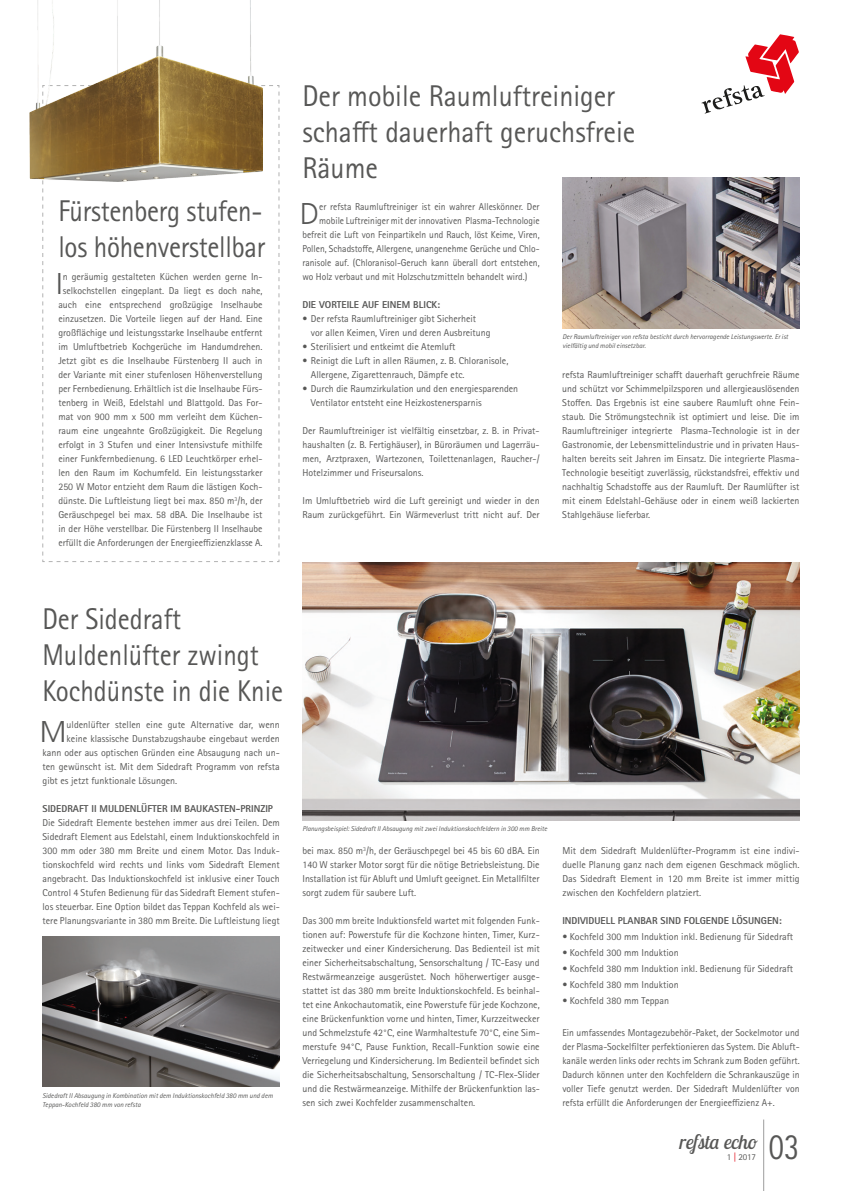
<style>
.page{position:relative;width:842px;height:1191px;background:#fff}
.page>*{position:absolute;margin:0;border:0;box-sizing:border-box;transform-origin:0 0}
.t1{font:37px "Rotis Sans Serif Pro";color:#575756;scale:.82 1}
.t2{font:300 30.1px "Frutiger LT Std";color:#575756}
.t3{font:300 30.1px "Frutiger LT Std";color:#575756;scale:.95 1}
.t4{font:30px/36px "Rotis Sans Serif Pro";color:#575756;scale:.9 1}
.t5{font:30px/36px "Rotis Sans Serif Pro";color:#575756;scale:.94 1}
.t6{font:italic 20px "Lobster Two";color:#575756}
.t7{font:10px/14px "Rotis Sans Serif Pro";color:#575756;text-align:justify}
.t8{font:10px "Rotis Sans Serif Pro";color:#575756;scale:.95 1}
.t9{font:800 10px "Rotis Sans Serif Pro";color:#575756}
.t10{font:9px "Rotis Sans Serif Pro";color:#575756}
.t11{font:italic 7px/9px "Rotis Sans Serif Pro";color:#575756}
.s1{color:#e30614}
</style>
<div class="page">
<svg style="left:42px;top:85px;width:238px;height:477px"></svg>
<hr style="left:763px;top:1119px;width:1px;height:72px;background:#9d9d9d">
<svg style="left:701px;top:34px;width:98px;height:80px"></svg>
<img style="left:302px;top:562px;width:497px;height:258px">
<img style="left:42px;top:936px;width:238px;height:150px">
<img style="left:562px;top:178px;width:238px;height:150px">
<img style="left:30px;top:0;width:233px;height:182px">
<h3 class="t4" style="left:58px;top:193px;width:231px">Fürstenberg stufen&shy;los höhenverstellbar</h3>
<h2 class="t2" style="left:56px;top:267px;width:8px">I</h2>
<p class="t7" style="left:58px;top:270px;width:206px;text-align:center">n geräumig gestalteten Küchen werden gerne In&shy;selkochstellen eingeplant. Da liegt es doch nahe, auch eine entsprechend großzügige Inselhaube einzusetzen. Die Vorteile liegen auf der Hand. Eine großflächige und leistungsstarke Inselhaube entfernt im Umluftbetrieb Kochgerüche im Handumdrehen.<br>Jetzt gibt es die Inselhaube Fürstenberg II auch in der Variante mit einer stufenlosen Höhenverstellung per Fernbedienung. Erhältlich ist die Inselhaube Fürs&shy;tenberg in Weiß, Edelstahl und Blattgold. Das For&shy;mat von 900 mm x 500 mm verleiht dem Küchen&shy;raum eine ungeahnte Großzügigkeit. Die Regelung erfolgt in 3 Stufen und einer Intensivstufe mithilfe einer Funkfernbedienung. 6 LED Leuchtkörper erhel&shy;len den Raum im Kochumfeld. Ein leistungsstarker 250 W Motor entzieht dem Raum die lästigen Koch&shy;dünste. Die Luftleistung liegt bei max. 850 m<sup>3</sup>/h, der Geräuschpegel bei max. 58 dBA. Die Inselhaube ist in der Höhe verstellbar. Die Fürstenberg II Inselhaube erfüllt die Anforderungen der Energieeffizienzklasse A.</p>
<h3 class="t5" style="left:302px;top:78px;width:356px">Der mobile Raumluftreiniger schafft dauerhaft geruchsfreie<br>Räume</h3>
<h2 class="t3" style="left:300px;top:197px;width:22px">D</h2>
<p class="t8" style="left:319px;top:201px;width:233px">er refsta Raumluftreiniger ist ein wahrer Alleskönner. Der</p>
<p class="t8" style="left:319px;top:215px;width:233px">mobile Luftreiniger mit der innovativen Plasma-Technologie</p>
<p class="t8" style="left:302px;top:229px;width:251px">befreit die Luft von Feinpartikeln und Rauch, löst Keime, Viren,</p>
<p class="t8" style="left:302px;top:243px;width:251px">Pollen, Schadstoffe, Allergene, unangenehme Gerüche und Chlo-</p>
<p class="t8" style="left:302px;top:257px;width:251px">ranisole auf. (Chloranisol-Geruch kann überall dort entstehen,</p>
<p class="t8" style="left:302px;top:271px;width:238px">wo Holz verbaut und mit Holzschutzmitteln behandelt wird.)</p>
<p class="t9" style="left:302px;top:298px;width:139px">DIE VORTEILE AUF EINEM BLICK:</p>
<p class="t7" style="left:311px;top:312px;width:181px;text-indent:-9px">• Der refsta Raumluftreiniger gibt Sicherheit vor allen Keimen, Viren und deren Ausbreitung</p>
<p class="t7" style="left:302px;top:340px;width:155px">• Sterilisiert und entkeimt die Atemluft</p>
<p class="t7" style="left:311px;top:354px;width:199px;text-indent:-9px">• Reinigt die Luft in allen Räumen, z. B. Chloranisole,<br>Allergene, Zigarettenrauch, Dämpfe etc.</p>
<p class="t7" style="left:311px;top:382px;width:209px;text-indent:-9px">• Durch die Raumzirkulation und den energiesparenden<br>Ventilator entsteht eine Heizkostenersparnis</p>
<p class="t7" style="left:302px;top:424px;width:239px">Der Raumluftreiniger ist vielfältig einsetzbar, z. B. in Privat&shy;haushalten (z. B. Fertighäuser), in Büroräumen und Lagerräu&shy;men, Arztpraxen, Wartezonen, Toilettenanlagen, Raucher-/ Hotelzimmer und Friseursalons.</p>
<p class="t7" style="left:302px;top:494px;width:239px">Im Umluftbetrieb wird die Luft gereinigt und wieder in den<br>Raum zurückgeführt. Ein Wärmeverlust tritt nicht auf. Der</p>
<p class="t11" style="left:563px;top:332px;width:227px">Der Raumluftreiniger von refsta besticht durch hervorragende Leistungswerte. Er ist vielfältig und mobil einsetzbar.</p>
<p class="t7" style="left:562px;top:368px;width:239px">refsta Raumluftreiniger schafft dauerhaft geruchfreie Räume und schützt vor Schimmelpilzsporen und allergieauslösenden Stoffen. Das Ergebnis ist eine saubere Raumluft ohne Fein&shy;staub. Die Strömungstechnik ist optimiert und leise. Die im Raumluftreiniger integrierte Plasma-Technologie ist in der Gastronomie, der Lebensmittelindustrie und in privaten Haus&shy;halten bereits seit Jahren im Einsatz. Die integrierte Plasma-Technologie beseitigt zuverlässig, rückstandsfrei, effektiv und nachhaltig Schadstoffe aus der Raumluft. Der Raumlüfter ist mit einem Edelstahl-Gehäuse oder in einem weiß lackierten Stahlgehäuse lieferbar.</p>
<h3 class="t4" style="left:42px;top:601px;width:269px">Der Sidedraft<br>Muldenlüfter zwingt<br>Kochdünste in die Knie</h3>
<h2 class="t2" style="left:40px;top:715px;width:28px">M</h2>
<p class="t7" style="left:67px;top:718px;width:215px">uldenlüfter stellen eine gute Alternative dar, wenn</p>
<p class="t7" style="left:67px;top:732px;width:215px">keine klassische Dunstabzugshaube eingebaut werden</p>
<p class="t7" style="left:43px;top:746px;width:239px">kann oder aus optischen Gründen eine Absaugung nach un-</p>
<p class="t7" style="left:43px;top:760px;width:239px">ten gewünscht ist. Mit dem Sidedraft Programm von refsta</p>
<p class="t7" style="left:43px;top:774px;width:136px">gibt es jetzt funktionale Lösungen.</p>
<p class="t9" style="left:43px;top:802px;width:232px">SIDEDRAFT II MULDENLÜFTER IM BAUKASTEN-PRINZIP</p>
<p class="t7" style="left:43px;top:816px;width:239px">Die Sidedraft Elemente bestehen immer aus drei Teilen. Dem Sidedraft Element aus Edelstahl, einem Induktionskochfeld in 300 mm oder 380 mm Breite und einem Motor. Das Induk&shy;tionskochfeld wird rechts und links vom Sidedraft Element angebracht. Das Induktionskochfeld ist inklusive einer Touch Control 4 Stufen Bedienung für das Sidedraft Element stufen&shy;los steuerbar. Eine Option bildet das Teppan Kochfeld als wei&shy;tere Planungsvariante in 380 mm Breite. Die Luftleistung liegt</p>
<p class="t11" style="left:43px;top:1091px;width:232px">Sidedraft II Absaugung in Kombination mit dem Induktionskochfeld 380 mm und dem<br>Teppan-Kochfeld 380 mm von refsta</p>
<p class="t11" style="left:302px;top:824px;width:246px">Planungsbeispiel: Sidedraft II Absaugung mit zwei Induktionskochfeldern in 300 mm Breite</p>
<p class="t7" style="left:302px;top:844px;width:239px">bei max. 850 m<sup>3</sup>/h, der Geräuschpegel bei 45 bis 60 dBA. Ein 140 W starker Motor sorgt für die nötige Betriebsleistung. Die Installation ist für Abluft und Umluft geeignet. Ein Metallfilter sorgt zudem für saubere Luft.</p>
<p class="t7" style="left:302px;top:914px;width:239px">Das 300 mm breite Induktionsfeld wartet mit folgenden Funk&shy;tionen auf: Powerstufe für die Kochzone hinten, Timer, Kurz&shy;zeitwecker und einer Kindersicherung. Das Bedienteil ist mit einer Sicherheitsabschaltung, Sensorschaltung / TC-Easy und Restwärmeanzeige ausgerüstet. Noch höherwertiger ausge&shy;stattet ist das 380 mm breite Induktionskochfeld. Es beinhal&shy;tet eine Ankochautomatik, eine Powerstufe für jede Kochzone, eine Brückenfunktion vorne und hinten, Timer, Kurzzeitwecker und Schmelzstufe 42°C, eine Warmhaltestufe 70°C, eine Sim&shy;merstufe 94°C, Pause Funktion, Recall-Funktion sowie eine Verriegelung und Kindersicherung. Im Bedienteil befindet sich die Sicherheitsabschaltung, Sensorschaltung / TC-Flex-Slider und die Restwärmeanzeige. Mithilfe der Brückenfunktion las&shy;sen sich zwei Kochfelder zusammenschalten.</p>
<p class="t7" style="left:562px;top:844px;width:239px">Mit dem Sidedraft Muldenlüfter-Programm ist eine indivi&shy;duelle Planung ganz nach dem eigenen Geschmack möglich.<br>Das Sidedraft Element in 120 mm Breite ist immer mittig zwischen den Kochfeldern platziert.</p>
<p class="t9" style="left:562px;top:914px;width:221px">INDIVIDUELL PLANBAR SIND FOLGENDE LÖSUNGEN:</p>
<p class="t7" style="left:562px;top:930px;width:232px">• Kochfeld 300 mm Induktion inkl. Bedienung für Sidedraft</p>
<p class="t7" style="left:562px;top:946px;width:118px">• Kochfeld 300 mm Induktion</p>
<p class="t7" style="left:562px;top:962px;width:232px">• Kochfeld 380 mm Induktion inkl. Bedienung für Sidedraft</p>
<p class="t7" style="left:562px;top:978px;width:118px">• Kochfeld 380 mm Induktion</p>
<p class="t7" style="left:562px;top:994px;width:108px">• Kochfeld 380 mm Teppan</p>
<p class="t7" style="left:562px;top:1026px;width:239px">Ein umfassendes Montagezubehör-Paket, der Sockelmotor und der Plasma-Sockelfilter perfektionieren das System. Die Abluft&shy;kanäle werden links oder rechts im Schrank zum Boden geführt.<br>Dadurch können unter den Kochfeldern die Schrankauszüge in voller Tiefe genutzt werden. Der Sidedraft Muldenlüfter von refsta erfüllt die Anforderungen der Energieeffizienz A+.</p>
<h3 class="t6" style="left:679px;top:1129px;width:80px">refsta echo</h3>
<p class="t10" style="left:727px;top:1151px;width:31px">1 <span class="s1">|</span> 2017</p>
<h1 class="t1" style="left:769px;top:1124px;width:39px">03</h1>
</div>
